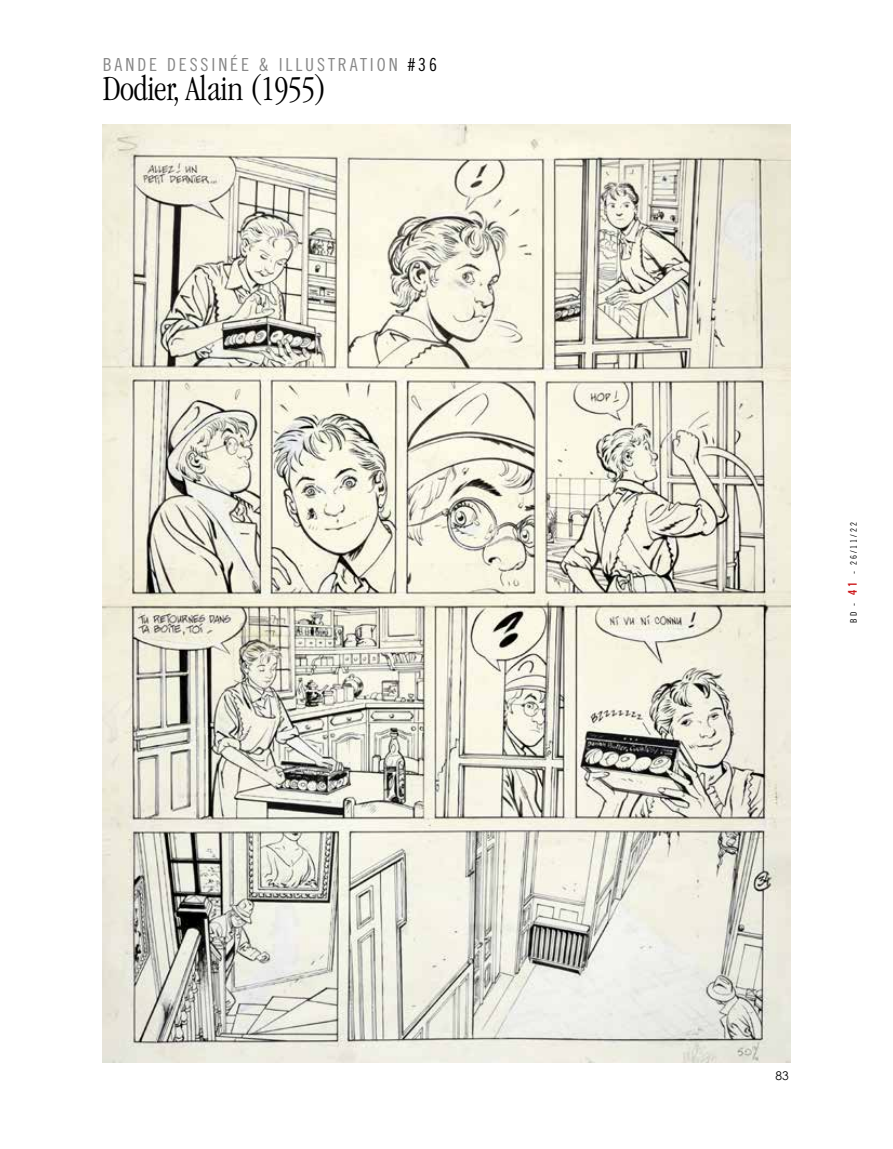
<style>
.page{position:relative;width:893px;height:1149px;background:#fff}
.page>*{position:absolute;margin:0;border:0;box-sizing:border-box;transform-origin:0 0}
.t1{font:300 condensed 36px "Garamond";letter-spacing:-.015em;color:#000}
.t2{font:18px "Trade Gothic Cond Eighteen";letter-spacing:.16em;color:#878787}
.t3{font:12px "Century Gothic";color:#000}
.t4{font:9px "Trade Gothic Cond Eighteen";letter-spacing:.22em;color:#000}
.s1{color:#000}
.s2{font-family:"Trade Gothic Bold Cond Twenty";font-size:12px;color:#cd171a}
</style>
<div class="page">
<img style="left:103px;top:124px;width:687px;height:938px">
<p class="t2" style="left:103px;top:54px;width:336px">BANDE DESSINÉE &amp; ILLUSTRATION <span class="s1">#36</span></p>
<h1 class="t1" style="left:103px;top:69px;width:225px">Dodier, Alain (1955)</h1>
<p class="t4" style="left:848px;top:622px;width:102px;rotate:-90deg">BD - <span class="s2">41</span> - 26/11/22</p>
<p class="t3" style="left:775px;top:1067px;width:15px">83</p>
</div>
